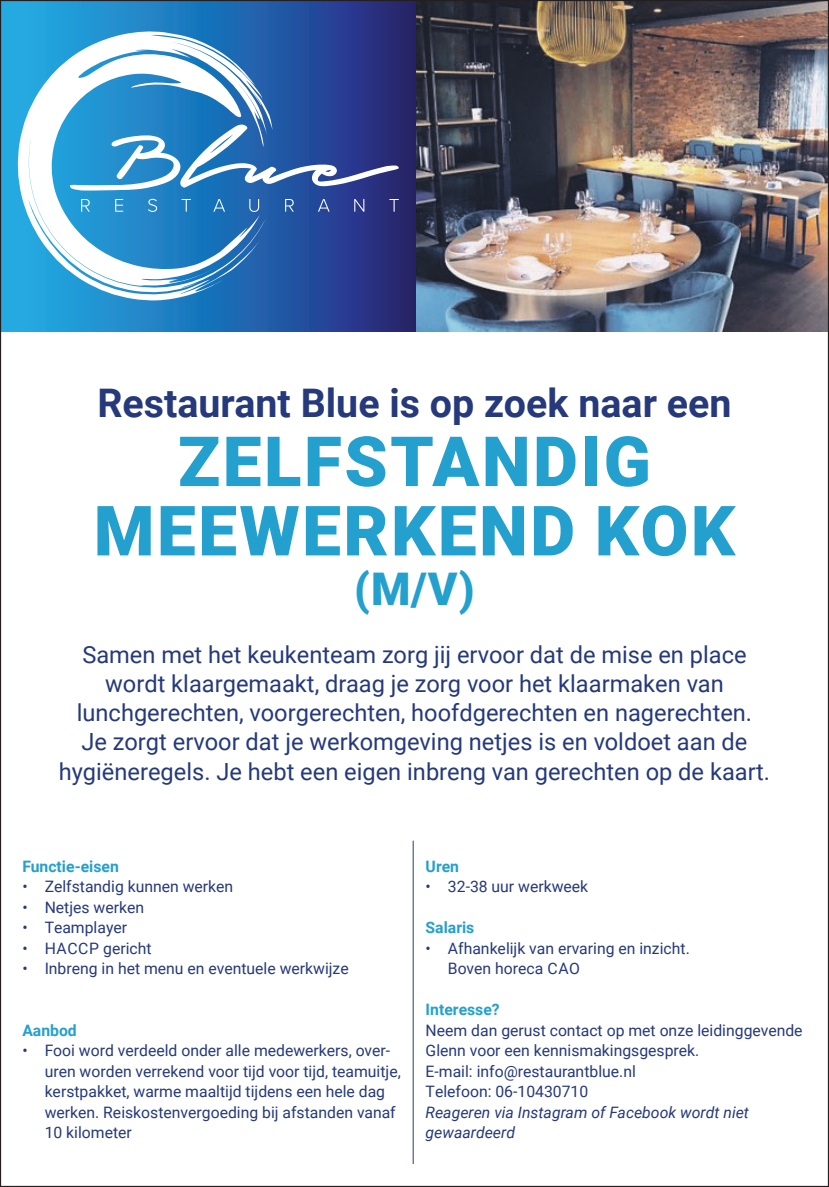
<style>
.page{position:relative;width:829px;height:1187px;background:#fff}
.page>*{position:absolute;margin:0;border:0;box-sizing:border-box;transform-origin:0 0}
.t1{font:900 69.3px/69.3px "Roboto";letter-spacing:.035em;color:#24a0ce;text-align:center}
.t2{font:900 45px "Roboto";color:#24a0ce}
.t3{font:700 39.38px "Roboto";color:#25397b}
.t4{font:23.62px/29.2px "Roboto";color:#25397b;text-align:center}
.t5{font:15.75px/20.5px "Roboto";color:#25397b}
.t6{font:italic 15.75px/20.5px "Roboto";color:#25397b}
.t7{font:700 15.75px "Roboto";color:#24a0ce}
</style>
<div class="page">
<img style="left:415px;top:2px;width:411px;height:329px">
<hr style="left:413px;top:840px;width:1px;height:323px;background:#25397b">
<svg style="left:2px;top:2px;width:413px;height:329px;background:#2459a2"></svg>
<svg style="left:285px;top:199px;width:9px;height:13px"></svg>
<svg style="left:318px;top:199px;width:11px;height:13px"></svg>
<svg style="left:354px;top:199px;width:10px;height:13px"></svg>
<svg style="left:389px;top:199px;width:10px;height:13px"></svg>
<svg style="left:272px;top:124px;width:127px;height:66px;background:#3e559c"></svg>
<svg style="left:17px;top:31px;width:255px;height:269px"></svg>
<h3 class="t3" style="left:97px;top:375px;width:635px">Restaurant Blue is op zoek naar een</h3>
<h1 class="t1" style="left:94px;top:424px;width:643px">ZELFSTANDIG<br>MEEWERKEND KOK</h1>
<h2 class="t2" style="left:354px;top:557px;width:122px">(M/V)</h2>
<p class="t4" style="left:59px;top:638px;width:712px">Samen met het keukenteam zorg jij ervoor dat de mise en place wordt klaargemaakt, draag je zorg voor het klaarmaken van lunchgerechten, voorgerechten, hoofdgerechten en nagerechten.<br>Je zorgt ervoor dat je werkomgeving netjes is en voldoet aan de hygiëneregels. Je hebt een eigen inbreng van gerechten op de kaart.</p>
<p class="t7" style="left:22px;top:855px;width:98px">Functie-eisen</p>
<p class="t5" style="left:22px;top:875px;width:212px">• Zelfstandig kunnen werken</p>
<p class="t5" style="left:22px;top:896px;width:123px">• Netjes werken</p>
<p class="t5" style="left:22px;top:916px;width:106px">• Teamplayer</p>
<p class="t5" style="left:22px;top:937px;width:131px">• HACCP gericht</p>
<p class="t5" style="left:22px;top:957px;width:328px">• Inbreng in het menu en eventuele werkwijze</p>
<p class="t7" style="left:22px;top:1018px;width:56px">Aanbod</p>
<p class="t5" style="left:45px;top:1039px;width:357px;text-indent:-22px">• Fooi word verdeeld onder alle medewerkers, over&shy;uren worden verrekend voor tijd voor tijd, teamuitje, kerstpakket, warme maaltijd tijdens een hele dag werken. Reiskostenvergoeding bij afstanden vanaf 10 kilometer</p>
<p class="t7" style="left:425px;top:855px;width:35px">Uren</p>
<p class="t5" style="left:425px;top:875px;width:164px">• 32-38 uur werkweek</p>
<p class="t7" style="left:425px;top:916px;width:50px">Salaris</p>
<p class="t5" style="left:448px;top:937px;width:243px;text-indent:-22px">• Afhankelijk van ervaring en inzicht.<br>Boven horeca CAO</p>
<p class="t7" style="left:425px;top:998px;width:76px">Interesse?</p>
<p class="t5" style="left:425px;top:1019px;width:378px">Neem dan gerust contact op met onze leidinggevende Glenn voor een kennismakingsgesprek.<br>E-mail: info@restaurantblue.nl<br>Telefoon: 06-10430710</p>
<p class="t6" style="left:425px;top:1100px;width:325px">Reageren via Instagram of Facebook wordt niet gewaardeerd</p>
</div>
